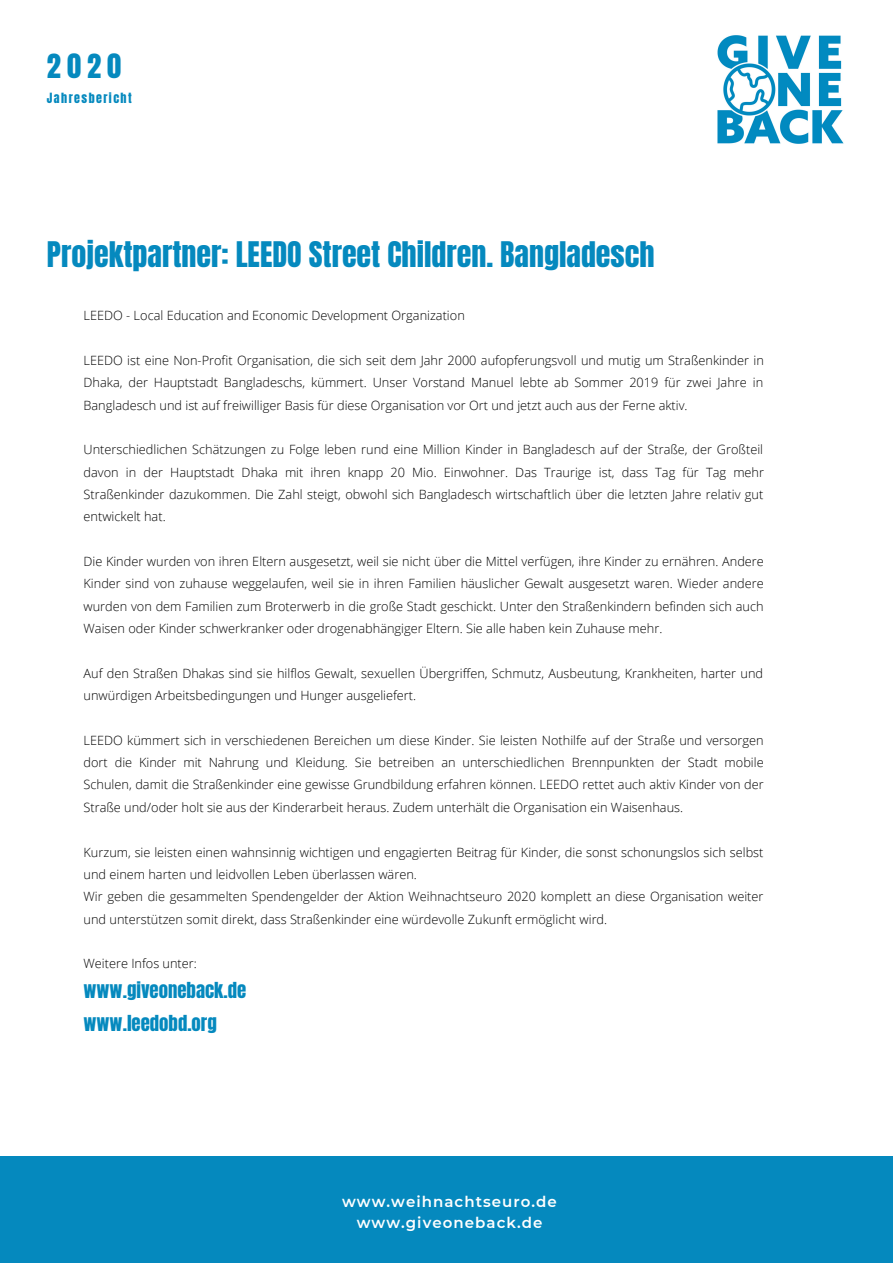
<style>
.page{position:relative;width:893px;height:1264px;background:#fff}
.page>*{position:absolute;margin:0;border:0;box-sizing:border-box;transform-origin:0 0}
.t1{font:30px "Anton";color:#0589be}
.t2{font:28.5px "Anton";color:#0589be}
.t3{font:18.75px/33px "Anton";color:#0589be}
.t4{font:600 15px/20.2px "Montserrat";letter-spacing:.07em;color:#fff;text-align:center}
.t5{font:300 12.75px/22.4px "Open Sans";color:#000;text-align:justify}
.t6{font:12px "Anton";letter-spacing:.12em;color:#0589be}
</style>
<div class="page">
<div style="left:0;top:1156px;width:892px;height:106px;background:#0589be"></div>
<img style="left:717px;top:35px;width:127px;height:109px">
<h2 class="t2" style="left:47px;top:46px;width:76px">2020</h2>
<p class="t6" style="left:47px;top:89px;width:86px">Jahresbericht</p>
<h1 class="t1" style="left:47px;top:233px;width:609px">Projektpartner: LEEDO Street Children. Bangladesch</h1>
<p class="t5" style="left:84px;top:304px;width:383px">LEEDO - Local Education and Economic Development Organization</p>
<p class="t5" style="left:84px;top:349px;width:682px">LEEDO ist eine Non-Profit Organisation, die sich seit dem Jahr 2000 aufopferungsvoll und mutig um Straßenkinder in Dhaka, der Hauptstadt Bangladeschs, kümmert. Unser Vorstand Manuel lebte ab Sommer 2019 für zwei Jahre in Bangladesch und ist auf freiwilliger Basis für diese Organisation vor Ort und jetzt auch aus der Ferne aktiv.</p>
<p class="t5" style="left:84px;top:438px;width:682px">Unterschiedlichen Schätzungen zu Folge leben rund eine Million Kinder in Bangladesch auf der Straße, der Großteil davon in der Hauptstadt Dhaka mit ihren knapp 20 Mio. Einwohner. Das Traurige ist, dass Tag für Tag mehr Straßenkinder dazukommen. Die Zahl steigt, obwohl sich Bangladesch wirtschaftlich über die letzten Jahre relativ gut entwickelt hat.</p>
<p class="t5" style="left:84px;top:550px;width:681px">Die Kinder wurden von ihren Eltern ausgesetzt, weil sie nicht über die Mittel verfügen, ihre Kinder zu ernähren. Andere Kinder sind von zuhause weggelaufen, weil sie in ihren Familien häuslicher Gewalt ausgesetzt waren. Wieder andere wurden von dem Familien zum Broterwerb in die große Stadt geschickt. Unter den Straßenkindern befinden sich auch Waisen oder Kinder schwerkranker oder drogenabhängiger Eltern. Sie alle haben kein Zuhause mehr.</p>
<p class="t5" style="left:84px;top:661px;width:681px">Auf den Straßen Dhakas sind sie hilflos Gewalt, sexuellen Übergriffen, Schmutz, Ausbeutung, Krankheiten, harter und unwürdigen Arbeitsbedingungen und Hunger ausgeliefert.</p>
<p class="t5" style="left:84px;top:728px;width:681px">LEEDO kümmert sich in verschiedenen Bereichen um diese Kinder. Sie leisten Nothilfe auf der Straße und versorgen dort die Kinder mit Nahrung und Kleidung. Sie betreiben an unterschiedlichen Brennpunkten der Stadt mobile Schulen, damit die Straßenkinder eine gewisse Grundbildung erfahren können. LEEDO rettet auch aktiv Kinder von der Straße und/oder holt sie aus der Kinderarbeit heraus. Zudem unterhält die Organisation ein Waisenhaus.</p>
<p class="t5" style="left:84px;top:840px;width:681px;text-align:left">Kurzum, sie leisten einen wahnsinnig wichtigen und engagierten Beitrag für Kinder, die sonst schonungslos sich selbst und einem harten und leidvollen Leben überlassen wären.<br>Wir geben die gesammelten Spendengelder der Aktion Weihnachtseuro 2020 komplett an diese Organisation weiter und unterstützen somit direkt, dass Straßenkinder eine würdevolle Zukunft ermöglicht wird.</p>
<p class="t5" style="left:84px;top:952px;width:115px">Weitere Infos unter:</p>
<h3 class="t3" style="left:84px;top:973px;width:164px">www.giveoneback.de www.leedobd.org</h3>
<p class="t4" style="left:342px;top:1191px;width:216px">www.weihnachtseuro.de www.giveoneback.de</p>
</div>
